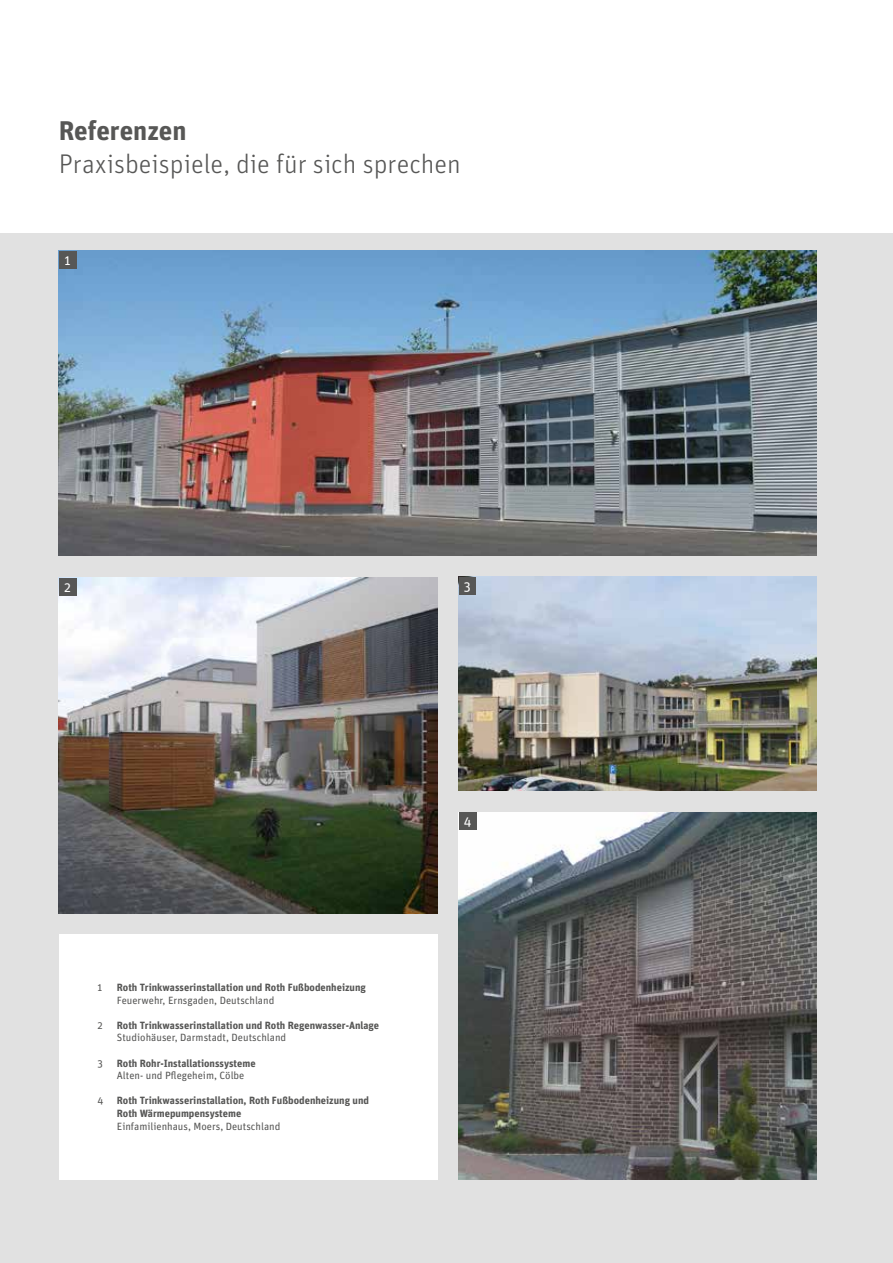
<style>
.page{position:relative;width:893px;height:1263px;background:#fff}
.page>*{position:absolute;margin:0;border:0;box-sizing:border-box;transform-origin:0 0}
.t1{font:300 27px "Unit OT";color:#575756}
.t2{font:700 27px "Unit OT";color:#575756}
.t3{font:13.5px "Unit OT";color:#fff}
.t4{font:700 10.5px/12.6px "Unit OT";color:#575756}
.t5{font:10.5px "Unit OT";color:#575756}
</style>
<div class="page">
<div style="left:0;top:234px;width:893px;height:1029px;background:#e1e1e1"></div>
<img style="left:59px;top:251px;width:758px;height:304px">
<div style="left:59px;top:251px;width:18px;height:18px;background:#575756"></div>
<img style="left:59px;top:578px;width:379px;height:335px">
<div style="left:59px;top:934px;width:379px;height:245px;background:#fff"></div>
<img style="left:459px;top:812px;width:357px;height:367px">
<div style="left:59px;top:578px;width:18px;height:18px;background:#575756"></div>
<div style="left:459px;top:812px;width:18px;height:18px;background:#575756"></div>
<img style="left:459px;top:577px;width:357px;height:214px">
<div style="left:459px;top:577px;width:17px;height:17px;background:#575756"></div>
<h1 class="t2" style="left:59px;top:113px;width:129px">Referenzen</h1>
<h1 class="t1" style="left:59px;top:148px;width:404px">Praxisbeispiele, die für sich sprechen</h1>
<p class="t3" style="left:65px;top:252px;width:8px">1</p>
<p class="t3" style="left:64px;top:579px;width:8px">2</p>
<p class="t3" style="left:464px;top:577px;width:8px">3</p>
<p class="t5" style="left:97px;top:981px;width:6px">1</p>
<p class="t4" style="left:117px;top:981px;width:251px">Roth Trinkwasserinstallation und Roth Fußbodenheizung</p>
<p class="t5" style="left:117px;top:993px;width:159px">Feuerwehr, Ernsgaden, Deutschland</p>
<p class="t5" style="left:97px;top:1018px;width:7px">2</p>
<p class="t4" style="left:117px;top:1018px;width:264px">Roth Trinkwasserinstallation und Roth Regenwasser-Anlage</p>
<p class="t5" style="left:117px;top:1031px;width:171px">Studiohäuser, Darmstadt, Deutschland</p>
<p class="t5" style="left:97px;top:1056px;width:7px">3</p>
<p class="t4" style="left:117px;top:1056px;width:140px">Roth Rohr-Installationssysteme</p>
<p class="t5" style="left:117px;top:1069px;width:129px">Alten- und Pflegeheim, Cölbe</p>
<p class="t5" style="left:97px;top:1094px;width:7px">4</p>
<p class="t4" style="left:117px;top:1094px;width:254px">Roth Trinkwasserinstallation, Roth Fußbodenheizung und<br>Roth Wärmepumpensysteme</p>
<p class="t5" style="left:117px;top:1119px;width:165px">Einfamilienhaus, Moers, Deutschland</p>
<p class="t3" style="left:464px;top:813px;width:9px">4</p>
</div>
